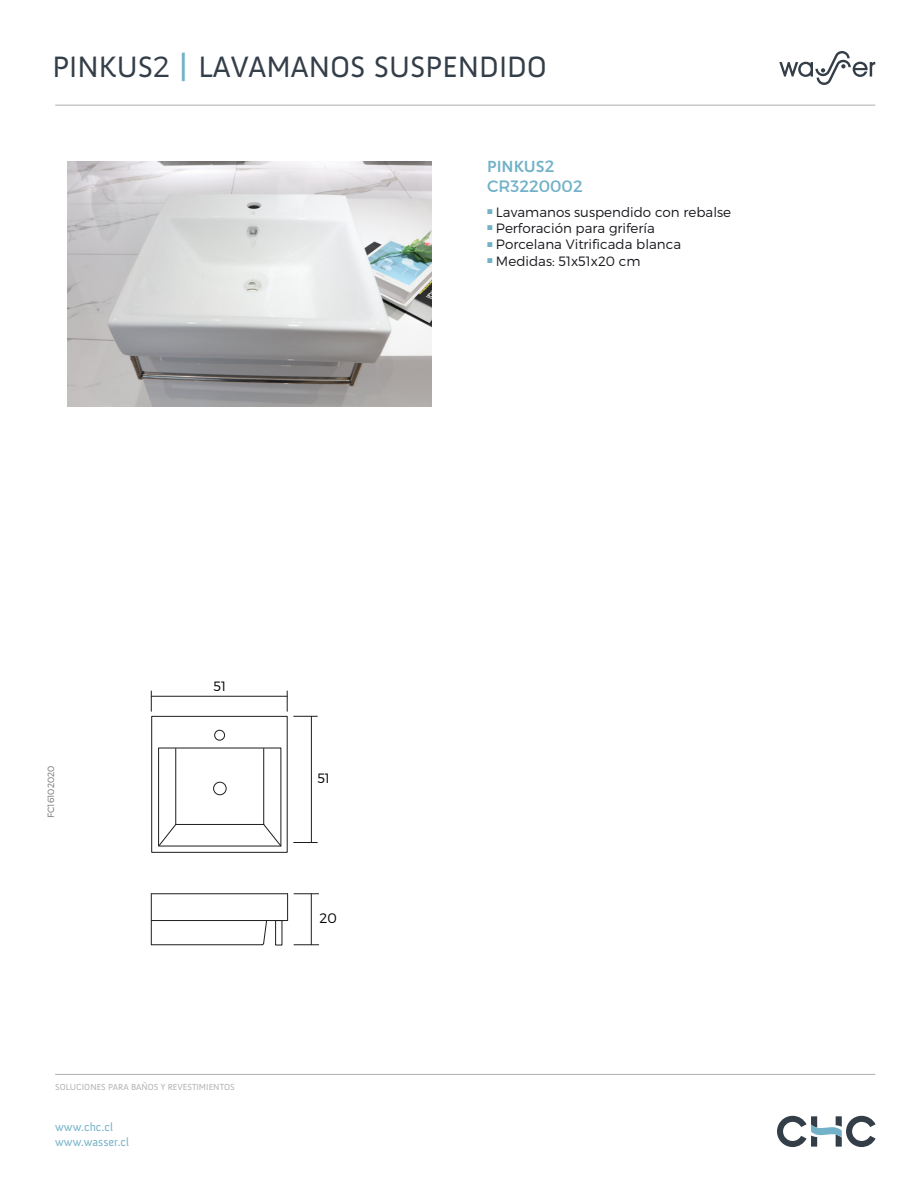
<style>
.page{position:relative;width:918px;height:1188px;background:#fff}
.page>*{position:absolute;margin:0;border:0;box-sizing:border-box;transform-origin:0 0}
.t1{font:30.15px "Anivers SC";color:#343e48}
.t2{font:16.5px "Montserrat";color:#72b1c8}
.t3{font:700 16.5px "Anivers";color:#72b1c8}
.t4{font:300 13.8px "Montserrat";color:#000}
.t5{font:300 13.5px/16.2px "Montserrat";color:#1a171c}
.t6{font:300 13.5px "Montserrat";color:#000}
.t7{font:12px/14.4px "Anivers";color:#72b1c8}
.t8{font:10.5px/16.4px "Arial";color:#72b1c8;text-align:justify}
.t9{font:9px "Anivers";color:#b1b2b4}
.t10{font:300 9px "Montserrat";color:#707172}
.s1{font-family:"Montserrat";font-weight:300;font-size:29.25px}
.s2{font-size:36px;color:#72b1c8}
.s3{font-family:"Montserrat";font-weight:400}
</style>
<div class="page">
<svg style="left:779px;top:51px;width:96px;height:34px"></svg>
<hr style="left:55px;top:105px;width:820px;height:1px;background:#b1b2b4">
<hr style="left:55px;top:1074px;width:820px;height:1px;background:#b1b2b4">
<svg style="left:777px;top:1116px;width:99px;height:31px"></svg>
<hr style="left:151px;top:893px;width:137px;height:1px;background:#1d1d1b">
<svg style="left:287px;top:894px;width:1px;height:26px"></svg>
<hr style="left:151px;top:920px;width:137px;height:1px;background:#1d1d1b">
<hr style="left:151px;top:894px;width:1px;height:51px;background:#1d1d1b">
<hr style="left:151px;top:944px;width:111px;height:1px;background:#1d1d1b">
<svg style="left:261px;top:921px;width:6px;height:25px"></svg>
<svg style="left:294px;top:894px;width:25px;height:1px"></svg>
<svg style="left:294px;top:945px;width:25px;height:1px"></svg>
<hr style="left:311px;top:894px;width:1px;height:51px;background:#1d1d1b">
<div style="left:275px;top:920px;width:7px;height:25px;border:1px solid #1d1d1b"></div>
<div style="left:151px;top:716px;width:137px;height:137px;border:1px solid #1d1d1b"></div>
<hr style="left:263px;top:749px;width:1px;height:75px;background:#1d1d1b">
<hr style="left:176px;top:824px;width:88px;height:1px;background:#1d1d1b">
<hr style="left:175px;top:749px;width:1px;height:75px;background:#1d1d1b">
<div style="left:213px;top:782px;width:13px;height:13px;border:1px solid #1d1d1b;border-radius:50%"></div>
<div style="left:214px;top:730px;width:11px;height:11px;border:1px solid #1d1d1b;border-radius:50%"></div>
<svg style="left:159px;top:824px;width:17px;height:22px"></svg>
<svg style="left:263px;top:824px;width:18px;height:23px"></svg>
<svg style="left:287px;top:691px;width:1px;height:20px"></svg>
<hr style="left:151px;top:696px;width:136px;height:1px;background:#1d1d1b">
<svg style="left:294px;top:716px;width:23px;height:1px"></svg>
<svg style="left:294px;top:842px;width:23px;height:1px"></svg>
<hr style="left:311px;top:716px;width:1px;height:127px;background:#1d1d1b">
<svg style="left:151px;top:691px;width:1px;height:20px"></svg>
<img style="left:68px;top:161px;width:363px;height:246px">
<h1 class="t1" style="left:53px;top:56px;width:496px">PINKUS<span class="s1">2</span> <span class="s2">|</span> LAVAMANOS SUSPENDIDO</h1>
<p class="t3" style="left:487px;top:157px;width:69px">PINKUS<span class="s3">2</span></p>
<p class="t2" style="left:487px;top:177px;width:97px">CR3220002</p>
<p class="t5" style="left:496px;top:205px;width:237px">Lavamanos suspendido con rebalse<br>Perforación para grifería<br>Porcelana Vitrificada blanca<br>Medidas: 51x51x20 cm</p>
<p class="t8" style="left:487px;top:202px;width:8px">■ ■ ■ ■</p>
<p class="t10" style="left:47px;top:818px;width:54px;rotate:-90deg">FC16102020</p>
<p class="t6" style="left:214px;top:681px;width:14px">51</p>
<p class="t9" style="left:55px;top:1081px;width:181px">SOLUCIONES PARA BAÑOS Y REVESTIMIENTOS</p>
<p class="t7" style="left:55px;top:1120px;width:75px">www.chc.cl www.wasser.cl</p>
<p class="t6" style="left:317px;top:772px;width:14px">51</p>
<p class="t4" style="left:319px;top:913px;width:19px">20</p>
</div>
